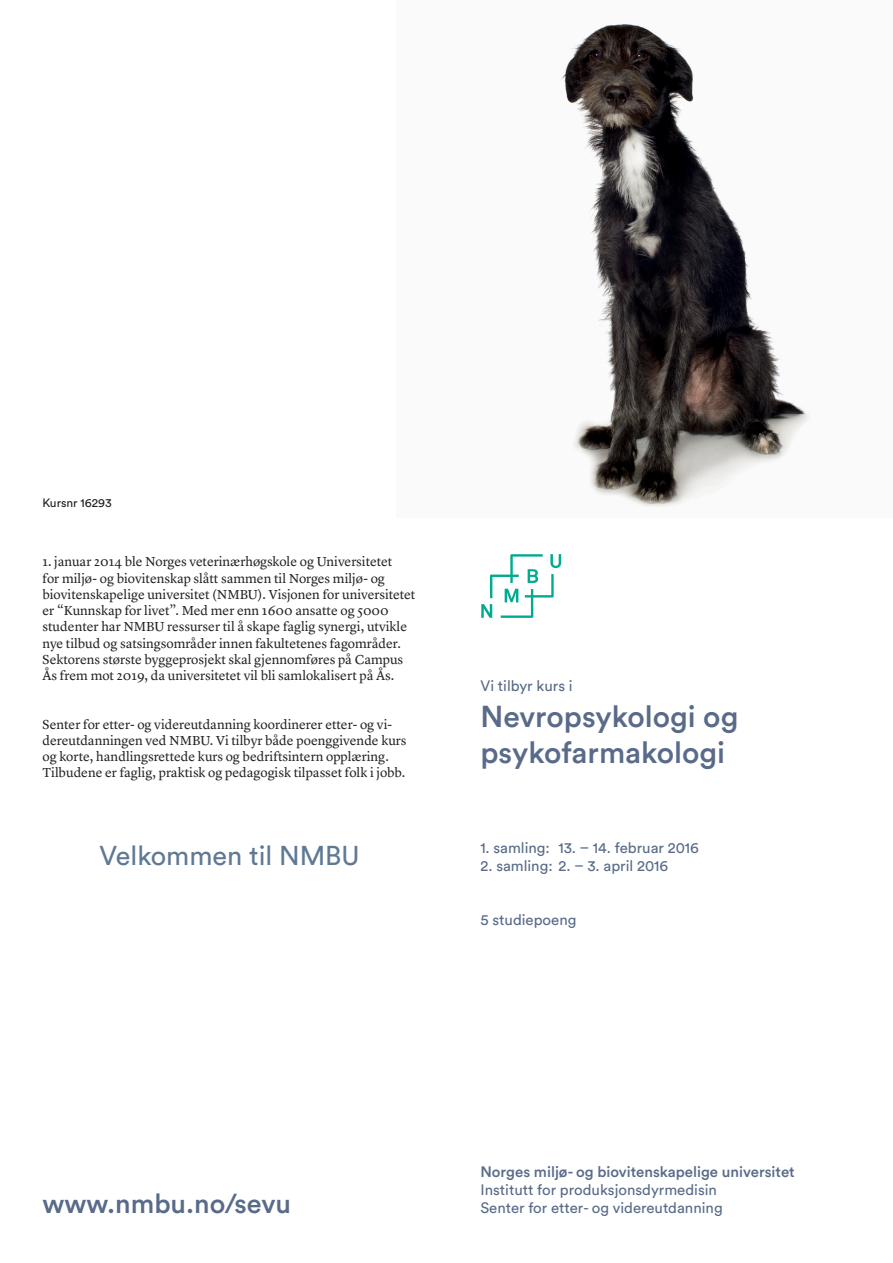
<style>
.page{position:relative;width:893px;height:1263px;background:#fff}
.page>*{position:absolute;margin:0;border:0;box-sizing:border-box;transform-origin:0 0}
.Overskrift_1{font:500 30px "Circular Pro";color:#596b89}
.t1{font:27px "Circular Pro";color:#5f7995}
.Overskrift_2{font:500 27px "Circular Pro";color:#596b89}
.Undertittel{font:15px "Circular Pro";color:#596b89}
.Undertittel-2{font:500 15px "Circular Pro";color:#596b89}
.t2{font:13.5px/16.2px "Lyon Text";color:#231f20}
.t3{font:12px "Circular Pro";color:#231f20}
</style>
<div class="page">
<img style="left:561px;top:23px;width:248px;height:484px">
<svg style="left:481px;top:554px;width:80px;height:64px"></svg>
<p class="t3" style="left:43px;top:494px;width:71px">Kursnr 16293</p>
<p class="t2" style="left:43px;top:553px;width:351px">1. januar 2014 ble Norges veterinærhøgskole og Universitetet</p>
<p class="t2" style="left:43px;top:569px;width:344px">for miljø- og biovitenskap slått sammen til Norges miljø- og</p>
<p class="t2" style="left:43px;top:585px;width:374px">biovitenskapelige universitet (NMBU). Visjonen for universitetet</p>
<p class="t2" style="left:43px;top:601px;width:348px">er “Kunnskap for livet”. Med mer enn 1600 ansatte og 5000</p>
<p class="t2" style="left:43px;top:618px;width:366px">studenter har NMBU ressurser til å skape faglig synergi, utvikle</p>
<p class="t2" style="left:43px;top:634px;width:360px">nye tilbud og satsingsområder innen fakultetenes fagområder.</p>
<p class="t2" style="left:43px;top:650px;width:362px">Sektorens største byggeprosjekt skal gjennomføres på Campus</p>
<p class="t2" style="left:43px;top:666px;width:353px">Ås frem mot 2019, da universitetet vil bli samlokalisert på Ås.</p>
<p class="t2" style="left:43px;top:715px;width:365px">Senter for etter- og videreutdanning koordinerer etter- og vi&shy;dereutdanningen ved NMBU. Vi tilbyr både poenggivende kurs og korte, handlingsrettede kurs og bedriftsintern opplæring.</p>
<p class="t2" style="left:43px;top:763px;width:364px">Tilbudene er faglig, praktisk og pedagogisk tilpasset folk i jobb.</p>
<p class="t1" style="left:100px;top:838px;width:262px">Velkommen til NMBU</p>
<p class="Undertittel" style="left:480px;top:675px;width:94px">Vi tilbyr kurs i</p>
<p class="Overskrift_1" style="left:480px;top:696px;width:259px">Nevropsykologi og</p>
<p class="Overskrift_1" style="left:480px;top:732px;width:246px">psykofarmakologi</p>
<p class="Undertittel" style="left:480px;top:837px;width:220px">1. samling: 13. – 14. februar 2016</p>
<p class="Undertittel" style="left:480px;top:855px;width:189px">2. samling: 2. – 3. april 2016</p>
<p class="Undertittel" style="left:480px;top:909px;width:97px">5 studiepoeng</p>
<p class="Overskrift_2" style="left:43px;top:1185px;width:250px">www.nmbu.no/sevu</p>
<p class="Undertittel-2" style="left:480px;top:1161px;width:316px">Norges miljø- og biovitenskapelige universitet</p>
<p class="Undertittel" style="left:480px;top:1179px;width:238px">Institutt for produksjonsdyrmedisin</p>
<p class="Undertittel" style="left:480px;top:1197px;width:244px">Senter for etter- og videreutdanning</p>
</div>
